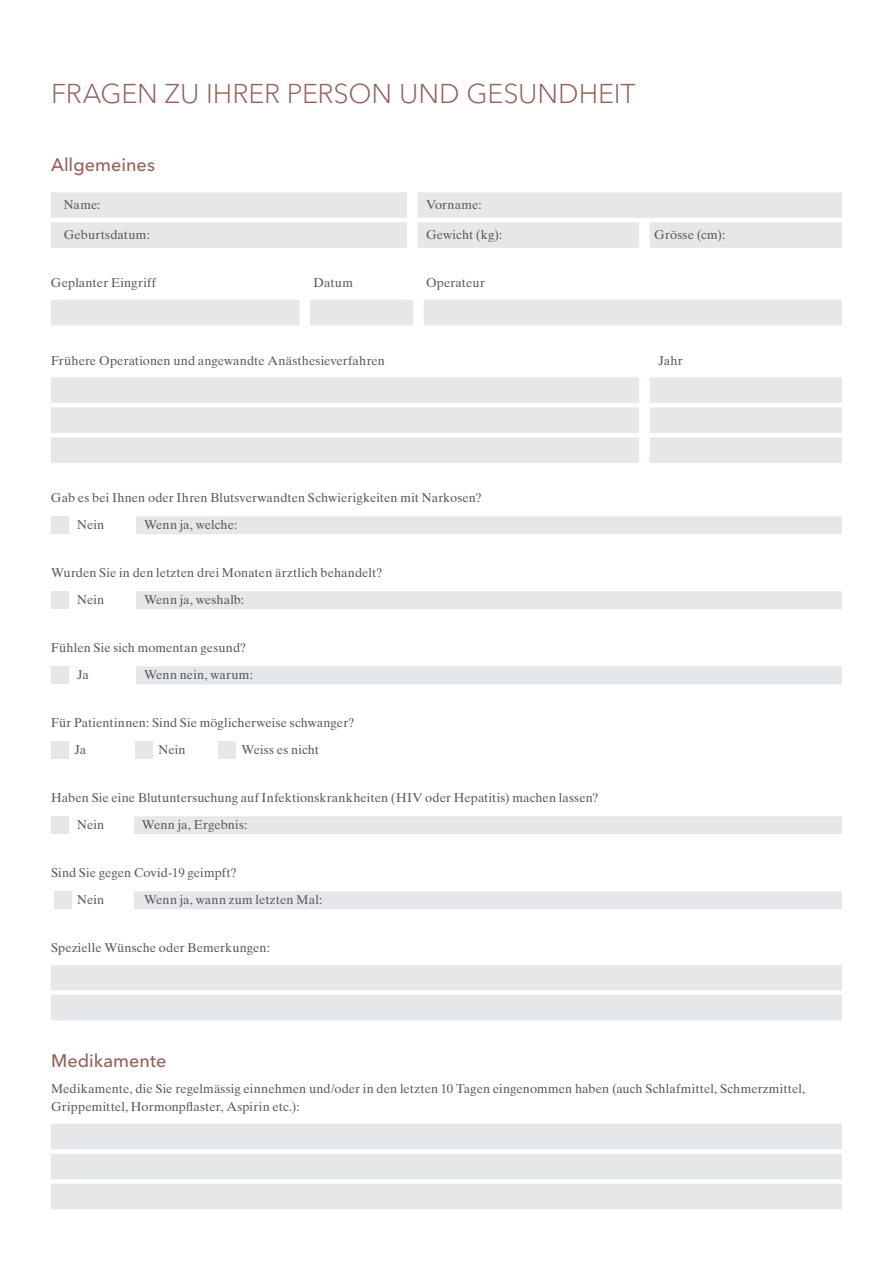
<style>
.page{position:relative;width:893px;height:1263px;background:#fff}
.page>*{position:absolute;margin:0;border:0;box-sizing:border-box;transform-origin:0 0}
.t1{font:300 27px "Avenir Next LT Pro";letter-spacing:-.005em;color:#926259}
.t2{font:500 18px "Avenir Next LT Pro";color:#926259}
.t3{font:12.75px/27px "Times Ten";letter-spacing:.005em;color:#57585a}
</style>
<div class="page">
<div style="left:51px;top:192px;width:791px;height:26px;background:#e6e7e9"></div>
<div style="left:51px;top:222px;width:791px;height:26px;background:#e6e7e9"></div>
<div style="left:51px;top:300px;width:791px;height:25px;background:#e6e7e9"></div>
<div style="left:51px;top:377px;width:791px;height:26px;background:#e6e7e9"></div>
<div style="left:51px;top:407px;width:791px;height:26px;background:#e6e7e9"></div>
<div style="left:51px;top:437px;width:791px;height:26px;background:#e6e7e9"></div>
<div style="left:136px;top:516px;width:706px;height:18px;background:#e6e7e9"></div>
<div style="left:136px;top:591px;width:706px;height:18px;background:#e6e7e9"></div>
<div style="left:136px;top:666px;width:706px;height:18px;background:#e6e7e9"></div>
<div style="left:134px;top:816px;width:708px;height:18px;background:#e6e7e9"></div>
<div style="left:134px;top:891px;width:708px;height:18px;background:#e6e7e9"></div>
<div style="left:51px;top:965px;width:791px;height:25px;background:#e6e7e9"></div>
<div style="left:51px;top:995px;width:791px;height:25px;background:#e6e7e9"></div>
<div style="left:51px;top:1124px;width:791px;height:25px;background:#e6e7e9"></div>
<div style="left:51px;top:1154px;width:791px;height:25px;background:#e6e7e9"></div>
<div style="left:51px;top:1184px;width:791px;height:25px;background:#e6e7e9"></div>
<div style="left:51px;top:516px;width:18px;height:18px;background:#e6e7e9"></div>
<div style="left:51px;top:591px;width:18px;height:18px;background:#e6e7e9"></div>
<div style="left:51px;top:666px;width:18px;height:18px;background:#e6e7e9"></div>
<div style="left:51px;top:741px;width:18px;height:18px;background:#e6e7e9"></div>
<div style="left:135px;top:741px;width:18px;height:18px;background:#e6e7e9"></div>
<div style="left:218px;top:741px;width:18px;height:18px;background:#e6e7e9"></div>
<div style="left:51px;top:816px;width:18px;height:18px;background:#e6e7e9"></div>
<div style="left:54px;top:891px;width:18px;height:18px;background:#e6e7e9"></div>
<div style="left:639px;top:372px;width:11px;height:102px;background:#fff"></div>
<div style="left:413px;top:294px;width:11px;height:33px;background:#fff"></div>
<div style="left:300px;top:294px;width:10px;height:33px;background:#fff"></div>
<div style="left:639px;top:219px;width:11px;height:33px;background:#fff"></div>
<div style="left:407px;top:189px;width:11px;height:63px;background:#fff"></div>
<h1 class="t1" style="left:51px;top:78px;width:586px">FRAGEN ZU IHRER PERSON UND GESUNDHEIT</h1>
<h2 class="t2" style="left:51px;top:154px;width:106px">Allgemeines</h2>
<p class="t3" style="left:64px;top:191px;width:38px">Name:</p>
<p class="t3" style="left:426px;top:191px;width:57px">Vorname:</p>
<p class="t3" style="left:64px;top:221px;width:88px">Geburtsdatum:</p>
<p class="t3" style="left:426px;top:221px;width:78px">Gewicht (kg):</p>
<p class="t3" style="left:654px;top:221px;width:73px">Grösse (cm):</p>
<p class="t3" style="left:51px;top:269px;width:107px">Geplanter Eingriff</p>
<p class="t3" style="left:314px;top:269px;width:41px">Datum</p>
<p class="t3" style="left:426px;top:269px;width:60px">Operateur</p>
<p class="t3" style="left:51px;top:347px;width:336px">Frühere Operationen und angewandte Anästhesieverfahren</p>
<p class="t3" style="left:658px;top:347px;width:26px">Jahr</p>
<p class="t3" style="left:77px;top:484px;width:406px;text-indent:-26px">Gab es bei Ihnen oder Ihren Blutsverwandten Schwierigkeiten mit Narkosen?<br>Nein</p>
<p class="t3" style="left:144px;top:511px;width:95px">Wenn ja, welche:</p>
<p class="t3" style="left:77px;top:559px;width:307px;text-indent:-26px">Wurden Sie in den letzten drei Monaten ärztlich behandelt?<br>Nein</p>
<p class="t3" style="left:144px;top:586px;width:102px">Wenn ja, weshalb:</p>
<p class="t3" style="left:77px;top:634px;width:171px;text-indent:-26px">Fühlen Sie sich momentan gesund?<br>Ja</p>
<p class="t3" style="left:144px;top:661px;width:110px">Wenn nein, warum:</p>
<p class="t3" style="left:74px;top:709px;width:282px;text-indent:-23px">Für Patientinnen: Sind Sie möglicherweise schwanger?<br>Ja</p>
<p class="t3" style="left:158px;top:736px;width:29px">Nein</p>
<p class="t3" style="left:242px;top:736px;width:79px">Weiss es nicht</p>
<p class="t3" style="left:77px;top:784px;width:523px;text-indent:-26px">Haben Sie eine Blutuntersuchung auf Infektionskrankheiten (HIV oder Hepatitis) machen lassen?<br>Nein</p>
<p class="t3" style="left:142px;top:811px;width:107px">Wenn ja, Ergebnis:</p>
<p class="t3" style="left:77px;top:859px;width:161px;text-indent:-26px">Sind Sie gegen Covid-19 geimpft?<br>Nein</p>
<p class="t3" style="left:144px;top:886px;width:180px">Wenn ja, wann zum letzten Mal:</p>
<p class="t3" style="left:51px;top:934px;width:221px">Spezielle Wünsche oder Bemerkungen:</p>
<h2 class="t2" style="left:51px;top:1049px;width:117px">Medikamente</h2>
<p class="t3" style="left:51px;top:1080px;width:756px;line-height:18px">Medikamente, die Sie regelmässig einnehmen und/oder in den letzten 10 Tagen eingenommen haben (auch Schlafmittel, Schmerzmittel,<br>Grippemittel, Hormonpflaster, Aspirin etc.):</p>
</div>
